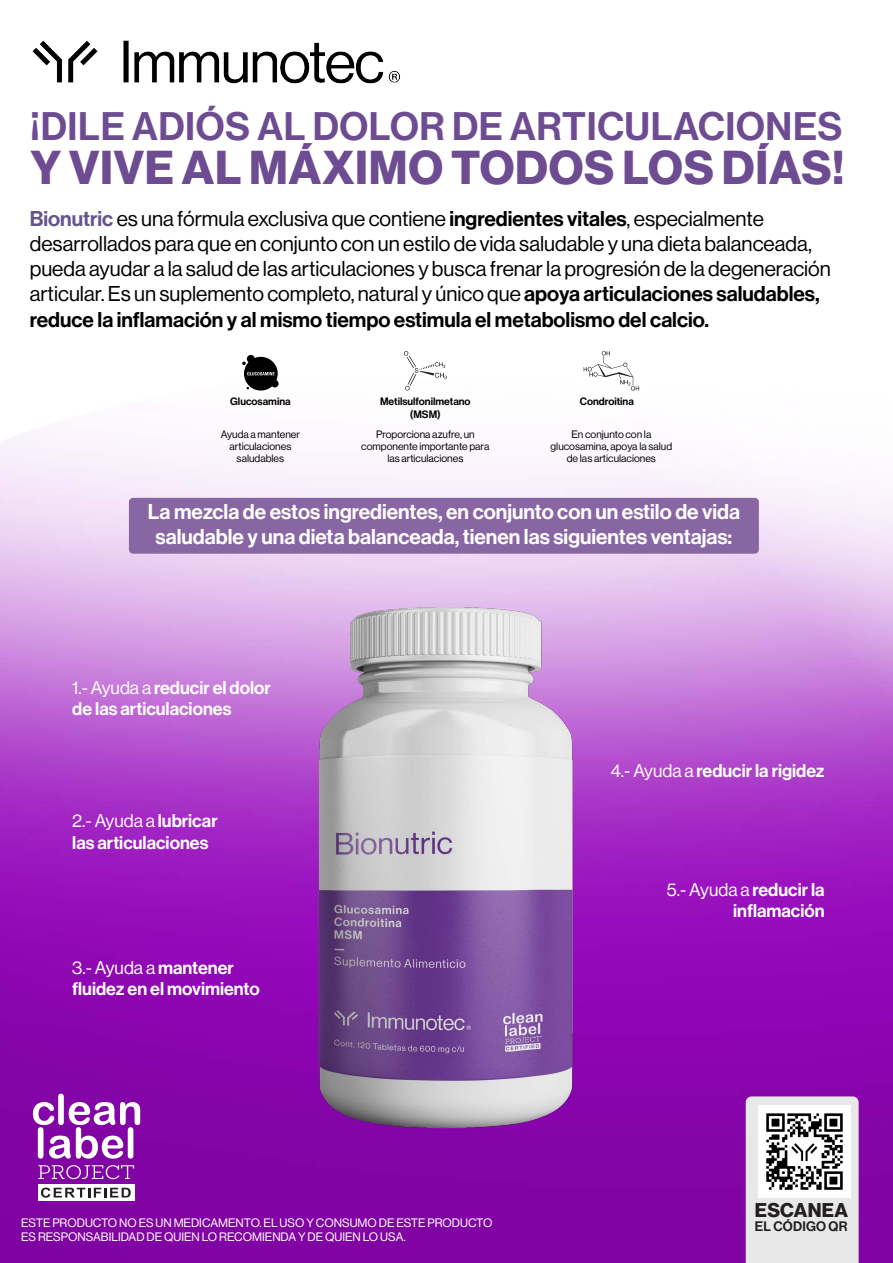
<style>
.page{position:relative;width:893px;height:1263px;background:#fff}
.page>*{position:absolute;margin:0;border:0;box-sizing:border-box;transform-origin:0 0}
.t1{font:700 46.5px "Haas Grot Disp 75";letter-spacing:.015em;color:#6e4c92}
.t2{font:500 39px "Haas Grot Disp 65";letter-spacing:.015em;color:#6e4c92}
.t3{font:21px/25.2px "Haas Grot Disp 55 Roman";color:#000001}
.t4{font:500 21px/25.2px "Haas Grot Disp 65";color:#fff;text-align:center}
.t5{font:700 19.5px "Haas Grot Disp 75";letter-spacing:.015em;color:#231f20}
.t6{font:500 18px/21.6px "Haas Grot Disp 65";color:#fff}
.t7{font:500 13.5px "Haas Grot Disp 65";letter-spacing:.015em;color:#231f20}
.t8{font:12px/13.5px "Haas Grot Disp 55 Roman";color:#fff}
.t9{font:10.5px/12px "Haas Grot Disp 55 Roman";color:#000001;text-align:center}
.t10{font:500 10.5px "Haas Grot Disp 65";color:#000001}
.s1{font-family:"Haas Grot Disp 65";font-weight:500;color:#64538d}
.s2{font-family:"Haas Grot Disp 65";font-weight:500}
.s3{font-family:"Haas Grot Disp 55 Roman";font-weight:400}
</style>
<div class="page">
<img style="left:0;top:354px;width:893px;height:909px">
<img style="left:297px;top:592px;width:299px;height:554px">
<svg style="left:38px;top:1165px;width:96px;height:14px"></svg>
<svg style="left:33px;top:1094px;width:107px;height:65px"></svg>
<div style="left:38px;top:1184px;width:97px;height:17px;background:#fff"></div>
<svg style="left:41px;top:1187px;width:90px;height:11px"></svg>
<img style="left:32px;top:40px;width:368px;height:44px">
<svg style="left:242px;top:355px;width:37px;height:36px"></svg>
<svg style="left:403px;top:351px;width:44px;height:40px"></svg>
<svg style="left:584px;top:351px;width:55px;height:40px"></svg>
<div style="left:746px;top:1096px;width:113px;height:167px;background:#e8e8e8"></div>
<img style="left:759px;top:1105px;width:92px;height:92px">
<div style="left:129px;top:498px;width:630px;height:56px;background:#8866a4;border-radius:4px"></div>
<p class="t2" style="left:30px;top:104px;width:814px">¡DILE ADIÓS AL DOLOR DE ARTICULACIONES</p>
<p class="t1" style="left:30px;top:140px;width:815px">Y VIVE AL MÁXIMO TODOS LOS DÍAS!</p>
<p class="t3" style="left:30px;top:206px;width:803px"><span class="s1">Bionutric</span> es una fórmula exclusiva que contiene <span class="s2">ingredientes vitales</span>, especialmente desarrollados para que en conjunto con un estilo de vida saludable y una dieta balanceada, pueda ayudar a la salud de las articulaciones y busca frenar la progresión de la degeneración articular. Es un suplemento completo, natural y único que <span class="s2">apoya articulaciones saludables, reduce la inflamación y al mismo tiempo estimula el metabolismo del calcio.</span></p>
<p class="t10" style="left:230px;top:395px;width:62px">Glucosamina</p>
<p class="t10" style="left:380px;top:395px;width:92px">Metilsulfonilmetano</p>
<p class="t10" style="left:410px;top:408px;width:33px">(MSM)</p>
<p class="t10" style="left:580px;top:395px;width:55px">Condroitina</p>
<p class="t9" style="left:221px;top:428px;width:81px">Ayuda a mantener articulaciones saludables</p>
<p class="t9" style="left:361px;top:428px;width:130px">Proporciona azufre, un componente importante para las articulaciones</p>
<p class="t9" style="left:551px;top:428px;width:123px">En conjunto con la glucosamina, apoya la salud de las articulaciones</p>
<p class="t4" style="left:148px;top:499px;width:594px">La mezcla de estos ingredientes, en conjunto con un estilo de vida saludable y una dieta balanceada, tienen las siguientes ventajas:</p>
<p class="t6" style="left:72px;top:677px;width:200px"><span class="s3">1.- Ayuda a</span> reducir el dolor de las articulaciones</p>
<p class="t6" style="left:72px;top:811px;width:147px"><span class="s3">2.- Ayuda a</span> lubricar las articulaciones</p>
<p class="t6" style="left:72px;top:957px;width:189px"><span class="s3">3.- Ayuda a</span> mantener fluidez en el movimiento</p>
<p class="t8" style="left:21px;top:1216px;width:473px">ESTE PRODUCTO NO ES UN MEDICAMENTO. EL USO Y CONSUMO DE ESTE PRODUCTO<br>ES RESPONSABILIDAD DE QUIEN LO RECOMIENDA Y DE QUIEN LO USA.</p>
<p class="t6" style="left:611px;top:760px;width:215px"><span class="s3">4.- Ayuda a</span> reducir la rigidez</p>
<p class="t6" style="left:667px;top:879px;width:159px;text-align:right"><span class="s3">5.- Ayuda a</span> reducir la inflamación</p>
<p class="t5" style="left:755px;top:1199px;width:95px">ESCANEA</p>
<p class="t7" style="left:755px;top:1219px;width:94px">EL CÓDIGO QR</p>
</div>
